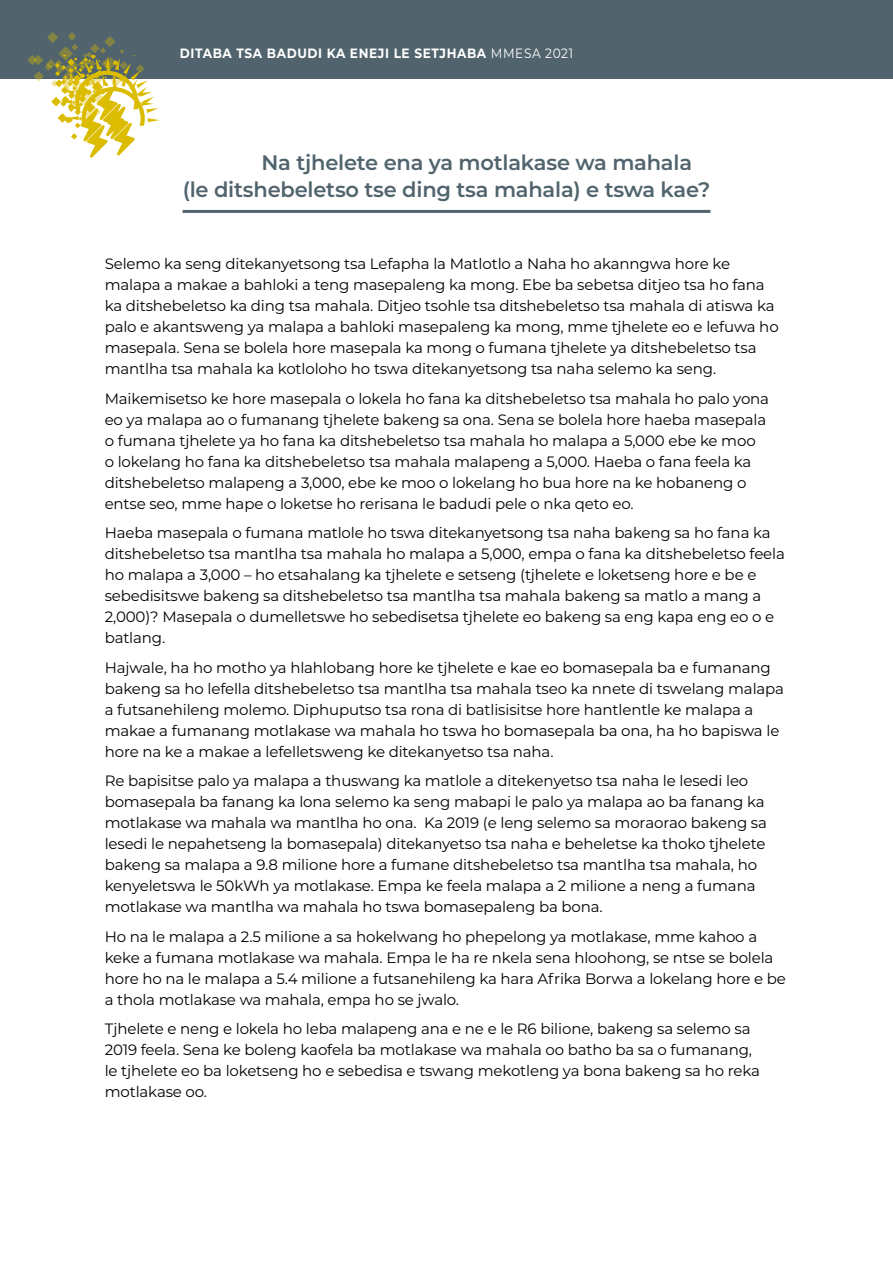
<style>
.page{position:relative;width:893px;height:1263px;background:#fff}
.page>*{position:absolute;margin:0;border:0;box-sizing:border-box;transform-origin:0 0}
.t1{font:600 21px/27px "Montserrat";letter-spacing:-.01em;color:#51646d}
.t2{font:15px/21px "Montserrat";letter-spacing:-.01em;color:#000}
.t3{font:700 13.5px "Montserrat";letter-spacing:.05em;color:#fff;scale:.9 1}
.s1{font-weight:400}
</style>
<div class="page">
<div style="left:0;top:0;width:893px;height:78px;background:#51646d"></div>
<hr style="left:183px;top:210px;width:527px;height:3px;background:#51646d">
<svg style="left:27px;top:32px;width:133px;height:126px"></svg>
<p class="t3" style="left:180px;top:43px;width:438px">DITABA TSA BADUDI KA ENEJI LE SETJHABA <span class="s1">MMESA 2021</span></p>
<h1 class="t1" style="left:183px;top:148px;width:529px;text-indent:79px">Na tjhelete ena ya motlakase wa mahala (le ditshebeletso tse ding tsa mahala) e tswa kae?</h1>
<p class="t2" style="left:105px;top:253px;width:675px">Selemo ka seng ditekanyetsong tsa Lefapha la Matlotlo a Naha ho akanngwa hore ke malapa a makae a bahloki a teng masepaleng ka mong. Ebe ba sebetsa ditjeo tsa ho fana ka ditshebeletso ka ding tsa mahala. Ditjeo tsohle tsa ditshebeletso tsa mahala di atiswa ka palo e akantsweng ya malapa a bahloki masepaleng ka mong, mme tjhelete eo e lefuwa ho masepala. Sena se bolela hore masepala ka mong o fumana tjhelete ya ditshebeletso tsa mantlha tsa mahala ka kotloloho ho tswa ditekanyetsong tsa naha selemo ka seng.</p>
<p class="t2" style="left:105px;top:387px;width:666px">Maikemisetso ke hore masepala o lokela ho fana ka ditshebeletso tsa mahala ho palo yona eo ya malapa ao o fumanang tjhelete bakeng sa ona. Sena se bolela hore haeba masepala o fumana tjhelete ya ho fana ka ditshebeletso tsa mahala ho malapa a 5,000 ebe ke moo<br>o lokelang ho fana ka ditshebeletso tsa mahala malapeng a 5,000. Haeba o fana feela ka ditshebeletso malapeng a 3,000, ebe ke moo o lokelang ho bua hore na ke hobaneng o entse seo, mme hape o loketse ho rerisana le badudi pele o nka qeto eo.</p>
<p class="t2" style="left:105px;top:522px;width:682px">Haeba masepala o fumana matlole ho tswa ditekanyetsong tsa naha bakeng sa ho fana ka ditshebeletso tsa mantlha tsa mahala ho malapa a 5,000, empa o fana ka ditshebeletso feela ho malapa a 3,000 – ho etsahalang ka tjhelete e setseng (tjhelete e loketseng hore e be e sebedisitswe bakeng sa ditshebeletso tsa mantlha tsa mahala bakeng sa matlo a mang a 2,000)? Masepala o dumelletswe ho sebedisetsa tjhelete eo bakeng sa eng kapa eng eo o e batlang.</p>
<p class="t2" style="left:105px;top:656px;width:681px">Hajwale, ha ho motho ya hlahlobang hore ke tjhelete e kae eo bomasepala ba e fumanang bakeng sa ho lefella ditshebeletso tsa mantlha tsa mahala tseo ka nnete di tswelang malapa a futsanehileng molemo. Diphuputso tsa rona di batlisisitse hore hantlentle ke malapa a makae a fumanang motlakase wa mahala ho tswa ho bomasepala ba ona, ha ho bapiswa le hore na ke a makae a lefelletsweng ke ditekanyetso tsa naha.</p>
<p class="t2" style="left:105px;top:770px;width:664px">Re bapisitse palo ya malapa a thuswang ka matlole a ditekenyetso tsa naha le lesedi leo bomasepala ba fanang ka lona selemo ka seng mabapi le palo ya malapa ao ba fanang ka motlakase wa mahala wa mantlha ho ona. Ka 2019 (e leng selemo sa moraorao bakeng sa lesedi le nepahetseng la bomasepala) ditekanyetso tsa naha e beheletse ka thoko tjhelete bakeng sa malapa a 9.8 milione hore a fumane ditshebeletso tsa mantlha tsa mahala, ho kenyeletswa le 50kWh ya motlakase. Empa ke feela malapa a 2 milione a neng a fumana motlakase wa mantlha wa mahala ho tswa bomasepaleng ba bona.</p>
<p class="t2" style="left:105px;top:925px;width:683px">Ho na le malapa a 2.5 milione a sa hokelwang ho phepelong ya motlakase, mme kahoo a keke a fumana motlakase wa mahala. Empa le ha re nkela sena hloohong, se ntse se bolela hore ho na le malapa a 5.4 milione a futsanehileng ka hara Afrika Borwa a lokelang hore e be a thola motlakase wa mahala, empa ho se jwalo.</p>
<p class="t2" style="left:105px;top:1018px;width:657px">Tjhelete e neng e lokela ho leba malapeng ana e ne e le R6 bilione, bakeng sa selemo sa 2019 feela. Sena ke boleng kaofela ba motlakase wa mahala oo batho ba sa o fumanang, le tjhelete eo ba loketseng ho e sebedisa e tswang mekotleng ya bona bakeng sa ho reka motlakase oo.</p>
</div>
